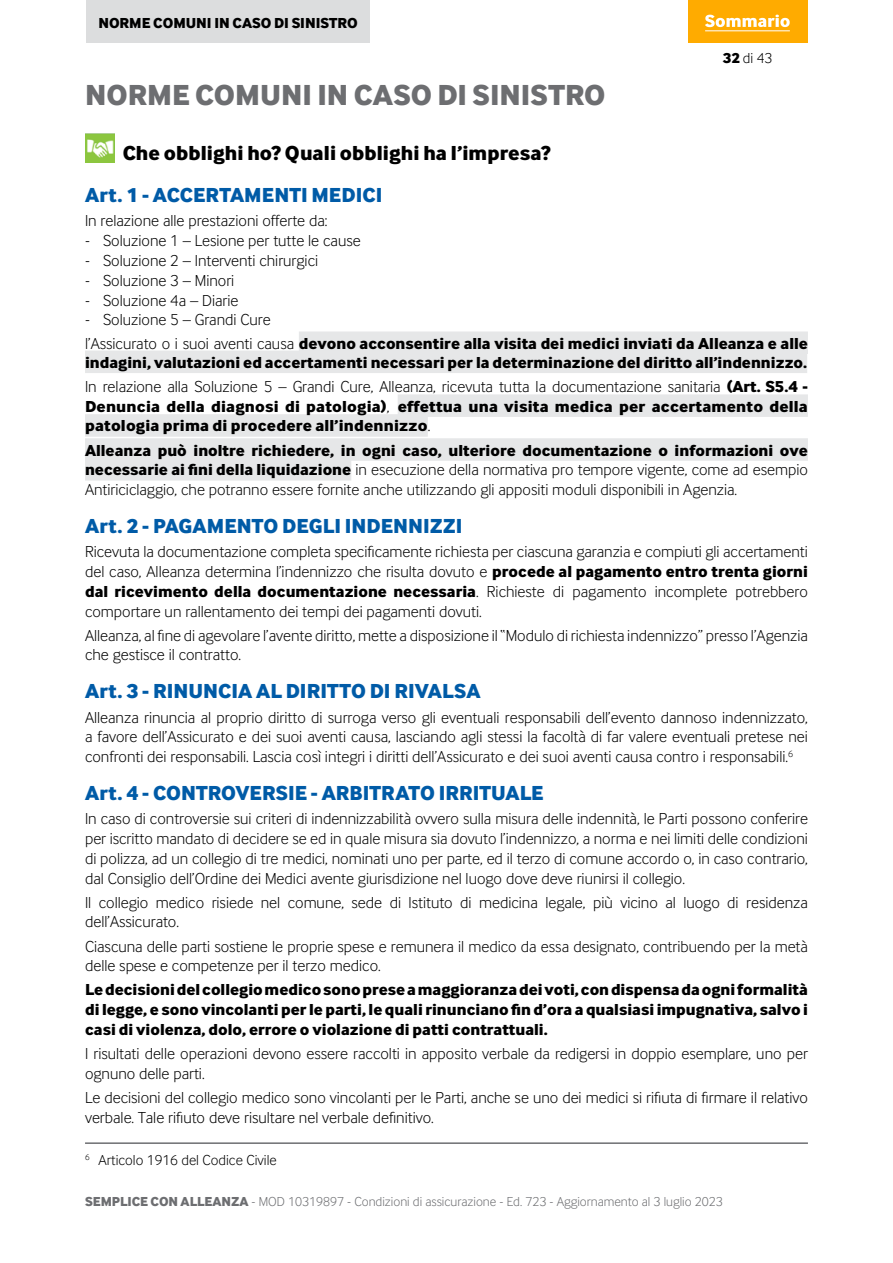
<style>
.page{position:relative;width:893px;height:1263px;background:#fff}
.page>*{position:absolute;margin:0;border:0;box-sizing:border-box;transform-origin:0 0}
.t1{font:700 30px "Inter Face Da Ma Lt";color:#6d6e71}
.t2{font:700 21px "Inter Face Da Ma Lt";letter-spacing:.005em;color:#005ba7}
.t3{font:700 21px "Inter Face Da Ma Lt";color:#000}
.t4{font:16.5px/19.8px "Inter Face Da Ma Lt";color:#000}
.t5{font:700 16.5px/19.8px "Inter Face Da Ma Lt";color:#000}
.t6{font:15px "Inter Face Da Ma Lt";color:#000}
.t7{font:700 15px "Inter Face Da Ma Lt";color:#000}
.t8{font:13.5px "Inter Face Da Ma Lt";color:#6d6e71}
.s1{font-weight:700}
.s2{font-weight:400}
</style>
<div class="page">
<div style="left:299px;top:331px;width:509px;height:23px;background:#e6e7e8"></div>
<div style="left:85px;top:351px;width:722px;height:22px;background:#e6e7e8"></div>
<div style="left:398px;top:394px;width:410px;height:23px;background:#e6e7e8"></div>
<div style="left:85px;top:414px;width:343px;height:23px;background:#e6e7e8"></div>
<div style="left:85px;top:438px;width:723px;height:23px;background:#e6e7e8"></div>
<div style="left:85px;top:458px;width:266px;height:23px;background:#e6e7e8"></div>
<img style="left:86px;top:134px;width:28px;height:29px">
<hr style="left:85px;top:1142px;width:723px;height:2px;background:#6d6e71">
<div style="left:87px;top:0;width:283px;height:42px;background:#dcddde"></div>
<div style="left:688px;top:0;width:119px;height:42px;background:#ffab00"></div>
<svg style="left:705px;top:15px;width:85px;height:12px"></svg>
<hr style="left:705px;top:30px;width:85px;height:1px;background:#fff">
<p class="t7" style="left:98px;top:13px;width:261px">NORME COMUNI IN CASO DI SINISTRO</p>
<h1 class="t1" style="left:85px;top:76px;width:522px">NORME COMUNI IN CASO DI SINISTRO</h1>
<p class="t6" style="left:723px;top:50px;width:51px"><span class="s1">32</span> di 43</p>
<p class="t3" style="left:123px;top:140px;width:430px">Che obblighi ho? Quali obblighi ha l’impresa?</p>
<p class="t2" style="left:85px;top:182px;width:299px">Art. 1 - ACCERTAMENTI MEDICI</p>
<p class="t4" style="left:85px;top:211px;width:244px">In relazione alle prestazioni offerte da:</p>
<p class="t4" style="left:85px;top:231px;width:277px">- Soluzione 1 – Lesione per tutte le cause</p>
<p class="t4" style="left:85px;top:251px;width:235px">- Soluzione 2 – Interventi chirurgici</p>
<p class="t4" style="left:85px;top:270px;width:151px">- Soluzione 3 – Minori</p>
<p class="t4" style="left:85px;top:290px;width:155px">- Soluzione 4a – Diarie</p>
<p class="t5" style="left:85px;top:308px;width:724px;line-height:23.2px"><span class="s2">- Soluzione 5 – Grandi Cure<br>l’Assicurato o i suoi aventi causa</span> devono acconsentire alla visita dei medici inviati da Alleanza e alle</p>
<p class="t5" style="left:85px;top:350px;width:724px;line-height:24px">indagini, valutazioni ed accertamenti necessari per la determinazione del diritto all’indennizzo.<br><span class="s2">In relazione alla Soluzione 5 – Grandi Cure, Alleanza, ricevuta tutta la documentazione sanitaria</span> (Art. S5.4 -</p>
<p class="t5" style="left:85px;top:396px;width:724px">Denuncia della diagnosi di patologia)<span class="s2">,</span> effettua una visita medica per accertamento della patologia prima di procedere all’indennizzo<span class="s2">.</span></p>
<p class="t4" style="left:85px;top:440px;width:724px;text-align:justify"><span class="s1">Alleanza può inoltre richiedere, in ogni caso, ulteriore documentazione o informazioni ove necessarie ai fini della liquidazione</span> in esecuzione della normativa pro tempore vigente, come ad esempio Antiriciclaggio, che potranno essere fornite anche utilizzando gli appositi moduli disponibili in Agenzia.</p>
<p class="t2" style="left:85px;top:513px;width:379px">Art. 2 - PAGAMENTO DEGLI INDENNIZZI</p>
<p class="t4" style="left:85px;top:542px;width:724px;text-align:justify">Ricevuta la documentazione completa specificamente richiesta per ciascuna garanzia e compiuti gli accertamenti del caso, Alleanza determina l’indennizzo che risulta dovuto e <span class="s1">procede al pagamento entro trenta giorni dal ricevimento della documentazione necessaria</span>. Richieste di pagamento incomplete potrebbero comportare un rallentamento dei tempi dei pagamenti dovuti.</p>
<p class="t4" style="left:85px;top:625px;width:724px">Alleanza, al fine di agevolare l’avente diritto, mette a disposizione il “Modulo di richiesta indennizzo” presso l’Agenzia che gestisce il contratto.</p>
<p class="t2" style="left:85px;top:678px;width:397px">Art. 3 - RINUNCIA AL DIRITTO DI RIVALSA</p>
<p class="t4" style="left:85px;top:707px;width:724px;text-align:justify">Alleanza rinuncia al proprio diritto di surroga verso gli eventuali responsabili dell’evento dannoso indennizzato, a favore dell’Assicurato e dei suoi aventi causa, lasciando agli stessi la facoltà di far valere eventuali pretese nei confronti dei responsabili. Lascia così integri i diritti dell’Assicurato e dei suoi aventi causa contro i responsabili.<sup>6</sup></p>
<p class="t2" style="left:85px;top:780px;width:460px">Art. 4 - CONTROVERSIE - ARBITRATO IRRITUALE</p>
<p class="t4" style="left:85px;top:809px;width:724px;text-align:justify">In caso di controversie sui criteri di indennizzabilità ovvero sulla misura delle indennità, le Parti possono conferire per iscritto mandato di decidere se ed in quale misura sia dovuto l’indennizzo, a norma e nei limiti delle condizioni di polizza, ad un collegio di tre medici, nominati uno per parte, ed il terzo di comune accordo o, in caso contrario, dal Consiglio dell’Ordine dei Medici avente giurisdizione nel luogo dove deve riunirsi il collegio.</p>
<p class="t4" style="left:85px;top:892px;width:724px">Il collegio medico risiede nel comune, sede di Istituto di medicina legale, più vicino al luogo di residenza dell’Assicurato.</p>
<p class="t4" style="left:85px;top:936px;width:724px">Ciascuna delle parti sostiene le proprie spese e remunera il medico da essa designato, contribuendo per la metà delle spese e competenze per il terzo medico.</p>
<p class="t5" style="left:85px;top:979px;width:724px;text-align:justify">Le decisioni del collegio medico sono prese a maggioranza dei voti, con dispensa da ogni formalità di legge, e sono vincolanti per le parti, le quali rinunciano fin d’ora a qualsiasi impugnativa, salvo i casi di violenza, dolo, errore o violazione di patti contrattuali.</p>
<p class="t4" style="left:85px;top:1043px;width:724px">I risultati delle operazioni devono essere raccolti in apposito verbale da redigersi in doppio esemplare, uno per ognuno delle parti.</p>
<p class="t4" style="left:85px;top:1087px;width:724px">Le decisioni del collegio medico sono vincolanti per le Parti, anche se uno dei medici si rifiuta di firmare il relativo verbale. Tale rifiuto deve risultare nel verbale definitivo.</p>
<p class="t6" style="left:85px;top:1152px;width:193px"><sup>6</sup> Articolo 1916 del Codice Civile</p>
<p class="t8" style="left:85px;top:1193px;width:639px"><span class="s1">SEMPLICE CON ALLEANZA</span> - MOD 10319897 - Condizioni di assicurazione - Ed. 723 - Aggiornamento al 3 luglio 2023</p>
</div>
